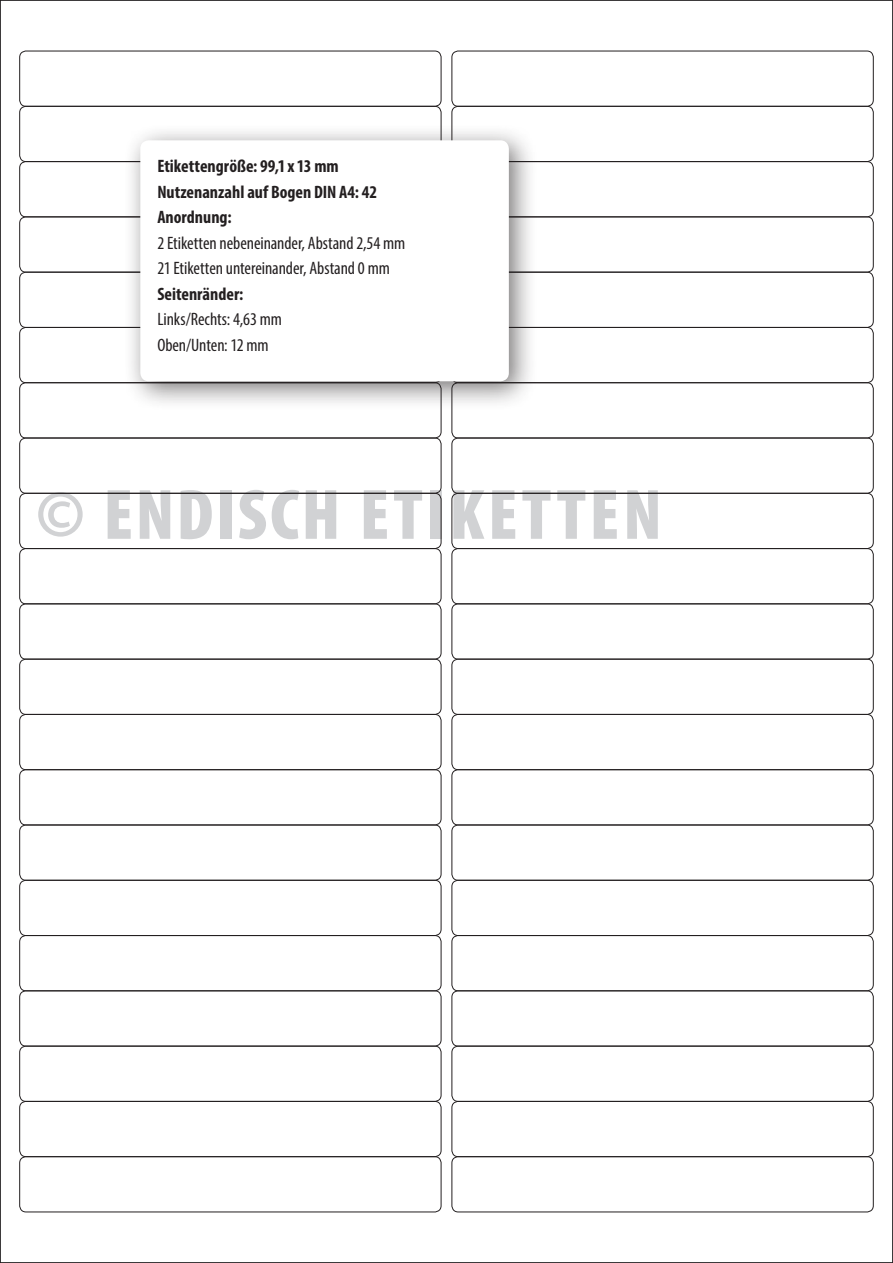
<style>
.page{position:relative;width:893px;height:1263px;background:#fff}
.page>*{position:absolute;margin:0;border:0;box-sizing:border-box;transform-origin:0 0}
.t1{font:900 condensed 72px "Myriad Pro";letter-spacing:.04em;color:#d1d2d4}
.t2{font:condensed 18px/25.5px "Myriad Pro";letter-spacing:-.005em;color:#231f20}
.t3{font:700 condensed 18px/25.5px "Myriad Pro";color:#231f20}
</style>
<div class="page">
<div style="left:19px;top:51px;width:422px;height:56px;border:1px solid #231f20;border-radius:6px"></div>
<div style="left:19px;top:106px;width:422px;height:56px;border:1px solid #231f20;border-radius:6px"></div>
<div style="left:19px;top:216px;width:422px;height:56px;border:1px solid #231f20;border-radius:6px"></div>
<div style="left:19px;top:382px;width:422px;height:56px;border:1px solid #231f20;border-radius:6px"></div>
<div style="left:19px;top:438px;width:422px;height:56px;border:1px solid #231f20;border-radius:6px"></div>
<div style="left:19px;top:493px;width:422px;height:56px;border:1px solid #231f20;border-radius:6px"></div>
<div style="left:19px;top:548px;width:422px;height:56px;border:1px solid #231f20;border-radius:6px"></div>
<div style="left:19px;top:603px;width:422px;height:56px;border:1px solid #231f20;border-radius:6px"></div>
<div style="left:19px;top:659px;width:422px;height:56px;border:1px solid #231f20;border-radius:6px"></div>
<div style="left:19px;top:714px;width:422px;height:56px;border:1px solid #231f20;border-radius:6px"></div>
<div style="left:19px;top:769px;width:422px;height:56px;border:1px solid #231f20;border-radius:6px"></div>
<div style="left:19px;top:825px;width:422px;height:56px;border:1px solid #231f20;border-radius:6px"></div>
<div style="left:19px;top:880px;width:422px;height:56px;border:1px solid #231f20;border-radius:6px"></div>
<div style="left:19px;top:935px;width:422px;height:56px;border:1px solid #231f20;border-radius:6px"></div>
<div style="left:19px;top:990px;width:422px;height:56px;border:1px solid #231f20;border-radius:6px"></div>
<div style="left:19px;top:1046px;width:422px;height:56px;border:1px solid #231f20;border-radius:6px"></div>
<div style="left:19px;top:1101px;width:422px;height:56px;border:1px solid #231f20;border-radius:6px"></div>
<div style="left:19px;top:1156px;width:422px;height:56px;border:1px solid #231f20;border-radius:6px"></div>
<div style="left:451px;top:51px;width:423px;height:56px;border:1px solid #231f20;border-radius:6px"></div>
<div style="left:451px;top:106px;width:423px;height:56px;border:1px solid #231f20;border-radius:6px"></div>
<div style="left:451px;top:161px;width:423px;height:56px;border:1px solid #231f20;border-radius:6px"></div>
<div style="left:451px;top:216px;width:423px;height:56px;border:1px solid #231f20;border-radius:6px"></div>
<div style="left:451px;top:272px;width:423px;height:56px;border:1px solid #231f20;border-radius:6px"></div>
<div style="left:451px;top:327px;width:423px;height:56px;border:1px solid #231f20;border-radius:6px"></div>
<div style="left:451px;top:382px;width:423px;height:56px;border:1px solid #231f20;border-radius:6px"></div>
<div style="left:451px;top:438px;width:423px;height:56px;border:1px solid #231f20;border-radius:6px"></div>
<div style="left:451px;top:493px;width:423px;height:56px;border:1px solid #231f20;border-radius:6px"></div>
<div style="left:451px;top:548px;width:423px;height:56px;border:1px solid #231f20;border-radius:6px"></div>
<div style="left:451px;top:603px;width:423px;height:56px;border:1px solid #231f20;border-radius:6px"></div>
<div style="left:451px;top:659px;width:423px;height:56px;border:1px solid #231f20;border-radius:6px"></div>
<div style="left:451px;top:714px;width:423px;height:56px;border:1px solid #231f20;border-radius:6px"></div>
<div style="left:451px;top:769px;width:423px;height:56px;border:1px solid #231f20;border-radius:6px"></div>
<div style="left:451px;top:825px;width:423px;height:56px;border:1px solid #231f20;border-radius:6px"></div>
<div style="left:451px;top:880px;width:423px;height:56px;border:1px solid #231f20;border-radius:6px"></div>
<div style="left:451px;top:935px;width:423px;height:56px;border:1px solid #231f20;border-radius:6px"></div>
<div style="left:451px;top:990px;width:423px;height:56px;border:1px solid #231f20;border-radius:6px"></div>
<div style="left:451px;top:1046px;width:423px;height:56px;border:1px solid #231f20;border-radius:6px"></div>
<div style="left:451px;top:1101px;width:423px;height:56px;border:1px solid #231f20;border-radius:6px"></div>
<div style="left:451px;top:1156px;width:423px;height:56px;border:1px solid #231f20;border-radius:6px"></div>
<div style="left:123px;top:123px;width:415px;height:287px;background:#231f20;opacity:.6"></div>
<div style="left:140px;top:140px;width:369px;height:241px;background:#fff;border-radius:9px"></div>
<p class="t3" style="left:157px;top:153px;width:221px">Etikettengröße: 99,1 x 13 mm<br>Nutzenanzahl auf Bogen DIN A4: 42<br>Anordnung:</p>
<p class="t2" style="left:157px;top:230px;width:250px">2 Etiketten nebeneinander, Abstand 2,54 mm<br>21 Etiketten untereinander, Abstand 0 mm</p>
<p class="t3" style="left:157px;top:281px;width:88px">Seitenränder:</p>
<p class="t2" style="left:157px;top:306px;width:126px">Links/Rechts: 4,63 mm<br>Oben/Unten: 12 mm</p>
<h1 class="t1" style="left:36px;top:469px;width:587px">© ENDISCH ETIKETTEN</h1>
</div>
